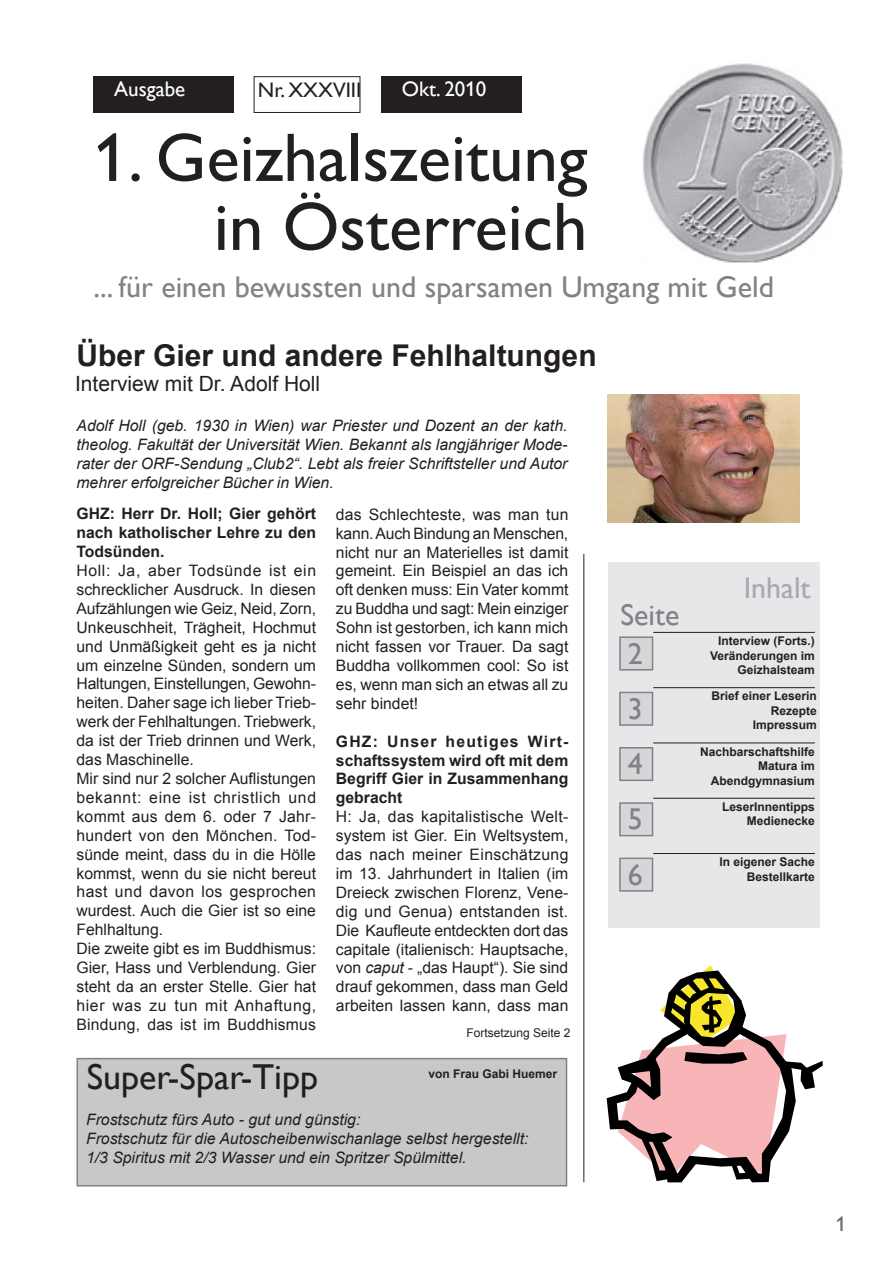
<style>
.page{position:relative;width:893px;height:1263px;background:#fff}
.page>*{position:absolute;margin:0;border:0;box-sizing:border-box;transform-origin:0 0}
.t1{font:69px/69px "Gill Alt One";color:#231f20;text-align:right}
.t2{font:36px "Gill Alt One";color:#231f20}
.t3{font:30px "Gill Alt One";color:#808285}
.t4{font:700 30px "Arial";color:#231f20}
.t5{font:30px "Gill Alt One";color:#a8a9ad}
.t6{font:21px "Arial";color:#231f20}
.t7{font:21px "Gill Alt One";color:#fff}
.t8{font:21px "Gill Alt One";color:#231f20}
.t9{font:15.75px/18.9px "Arial";color:#231f20;text-align:justify}
.t10{font:italic 15.75px/18.9px "Arial";color:#231f20}
.t11{font:700 15.75px/18.9px "Arial";color:#231f20;text-align:justify}
.t12{font:700 12px/14.4px "Arial";color:#231f20;text-align:right}
.t13{font:12px "Arial";color:#231f20}
.s1{font-style:italic}
</style>
<div class="page">
<hr style="left:584px;top:554px;width:1px;height:628px;background:#231f20">
<svg style="left:607px;top:965px;width:216px;height:217px"></svg>
<div style="left:94px;top:76px;width:140px;height:37px;background:#231f20"></div>
<div style="left:254px;top:76px;width:106px;height:37px;border:1px solid #231f20"></div>
<div style="left:381px;top:76px;width:140px;height:37px;background:#231f20"></div>
<img style="left:643px;top:63px;width:200px;height:200px">
<div style="left:77px;top:1058px;width:489px;height:128px;background:#c7c8ca"></div>
<div style="left:76px;top:1058px;width:491px;height:128px;border:2px solid #808285"></div>
<div style="left:608px;top:562px;width:211px;height:366px;background:#e6e7e9"></div>
<div style="left:620px;top:692px;width:32px;height:33px;background:#d5d6d8"></div>
<div style="left:619px;top:692px;width:34px;height:34px;border:2px solid #808285"></div>
<hr style="left:653px;top:687px;width:162px;height:1px;background:#231f20">
<div style="left:620px;top:748px;width:32px;height:32px;background:#d5d6d8"></div>
<div style="left:619px;top:747px;width:34px;height:34px;border:2px solid #808285"></div>
<hr style="left:653px;top:743px;width:162px;height:1px;background:#231f20">
<div style="left:620px;top:803px;width:32px;height:33px;background:#d5d6d8"></div>
<div style="left:619px;top:802px;width:34px;height:34px;border:2px solid #808285"></div>
<hr style="left:653px;top:798px;width:162px;height:1px;background:#231f20">
<div style="left:620px;top:858px;width:32px;height:33px;background:#d5d6d8"></div>
<div style="left:619px;top:857px;width:34px;height:35px;border:2px solid #808285"></div>
<hr style="left:653px;top:853px;width:162px;height:1px;background:#231f20">
<div style="left:620px;top:637px;width:32px;height:33px;background:#d5d6d8"></div>
<div style="left:619px;top:636px;width:34px;height:34px;border:2px solid #808285"></div>
<hr style="left:653px;top:632px;width:162px;height:1px;background:#231f20">
<img style="left:607px;top:395px;width:192px;height:127px">
<h3 class="t7" style="left:114px;top:77px;width:73px">Ausgabe</h3>
<h3 class="t8" style="left:258px;top:77px;width:105px">Nr. XXXVIII</h3>
<h3 class="t7" style="left:402px;top:77px;width:86px">Okt. 201 0</h3>
<h1 class="t1" style="left:94px;top:123px;width:495px">1 . Geizhalszeitung in Österreich</h1>
<h3 class="t3" style="left:94px;top:269px;width:682px">... für einen bewussten und sparsamen Umgang mit Geld</h3>
<h3 class="t4" style="left:76px;top:335px;width:522px">Über Gier und andere Fehlhaltungen</h3>
<h3 class="t6" style="left:75px;top:369px;width:247px">Interview mit Dr. Adolf Holl</h3>
<p class="t10" style="left:76px;top:416px;width:493px;text-align:justify">Adolf Holl (geb. 1930 in Wien) war Priester und Dozent an der kath. theolog. Fakultät der Universität Wien. Bekannt als langjähriger Mode&shy;rater der ORF-Sendung „Club2“. Lebt als freier Schriftsteller und Autor mehrer erfolgreicher Bücher in Wien.</p>
<p class="t11" style="left:76px;top:505px;width:241px">GHZ: Herr Dr. Holl; Gier gehört nach katholischer Lehre zu den Todsünden.</p>
<p class="t9" style="left:76px;top:561px;width:241px;text-align:left">Holl: Ja, aber Todsünde ist ein schrecklicher Ausdruck. In diesen<br>Aufzählungen wie Geiz, Neid, Zorn,<br>Unkeuschheit, Trägheit, Hochmut und Unmäßigkeit geht es ja nicht um einzelne Sünden, sondern um<br>Haltungen, Einstellungen, Gewohn&shy;heiten. Daher sage ich lieber Trieb&shy;werk der Fehlhaltungen. Triebwerk, da ist der Trieb drinnen und Werk, das Maschinelle.<br>Mir sind nur 2 solcher Auflistungen bekannt: eine ist christlich und kommt aus dem 6. oder 7 Jahr&shy;hundert von den Mönchen. Tod&shy;sünde meint, dass du in die Hölle kommst, wenn du sie nicht bereut hast und davon los gesprochen wurdest. Auch die Gier ist so eine<br>Fehlhaltung.<br>Die zweite gibt es im Buddhismus:<br>Gier, Hass und Verblendung. Gier steht da an erster Stelle. Gier hat hier was zu tun mit Anhaftung,<br>Bindung, das ist im Buddhismus</p>
<p class="t9" style="left:336px;top:505px;width:234px">das Schlechteste, was man tun kann. Auch Bindung an Menschen, nicht nur an Materielles ist damit gemeint. Ein Beispiel an das ich oft denken muss: Ein Vater kommt zu Buddha und sagt: Mein einziger Sohn ist gestorben, ich kann mich nicht fassen vor Trauer. Da sagt Buddha vollkommen cool: So ist es, wenn man sich an etwas all zu sehr bindet!</p>
<p class="t11" style="left:336px;top:732px;width:234px">GHZ: Unser heutiges Wirt&shy;schaftssystem wird oft mit dem Begriff Gier in Zusammenhang gebracht</p>
<p class="t9" style="left:336px;top:807px;width:234px">H: Ja, das kapitalistische Welt&shy;system ist Gier. Ein Weltsystem, das nach meiner Einschätzung im 13. Jahrhundert in Italien (im Dreieck zwischen Florenz, Vene&shy;dig und Genua) entstanden ist.<br>Die Kaufleute entdeckten dort das capitale (italienisch: Hauptsache, von <span class="s1">caput</span> - „das Haupt“). Sie sind drauf gekommen, dass man Geld arbeiten lassen kann, dass man</p>
<p class="t13" style="left:466px;top:1025px;width:106px">Fortsetzung Seite 2</p>
<h2 class="t2" style="left:87px;top:1056px;width:233px">Super-Spar-Tipp</h2>
<p class="t10" style="left:86px;top:1110px;width:444px">Frostschutz fürs Auto - gut und günstig:<br>Frostschutz für die Autoscheibenwischanlage selbst hergestellt:<br>1/3 Spiritus mit 2/3 Wasser und ein Spritzer Spülmittel.</p>
<p class="t12" style="left:428px;top:1067px;width:130px">von Frau Gabi Huemer</p>
<h3 class="t3" style="left:620px;top:598px;width:61px">Seite</h3>
<h3 class="t5" style="left:744px;top:570px;width:68px">Inhalt</h3>
<h3 class="t3" style="left:628px;top:636px;width:16px">2</h3>
<p class="t12" style="left:710px;top:634px;width:106px">Interview (Forts.)<br>Veränderungen im<br>Geizhalsteam</p>
<h3 class="t3" style="left:628px;top:691px;width:16px">3</h3>
<p class="t12" style="left:711px;top:689px;width:107px">Brief einer Leserin<br>Rezepte<br>Impressum</p>
<h3 class="t3" style="left:628px;top:747px;width:16px">4</h3>
<p class="t12" style="left:700px;top:745px;width:116px">Nachbarschaftshilfe<br>Matura im<br>Abendgymnasium</p>
<h3 class="t3" style="left:628px;top:802px;width:16px">5</h3>
<p class="t12" style="left:722px;top:800px;width:94px">LeserInnentipps<br>Medienecke</p>
<h3 class="t3" style="left:628px;top:857px;width:16px">6</h3>
<p class="t12" style="left:719px;top:855px;width:97px">In eigener Sache<br>Bestellkarte</p>
</div>
